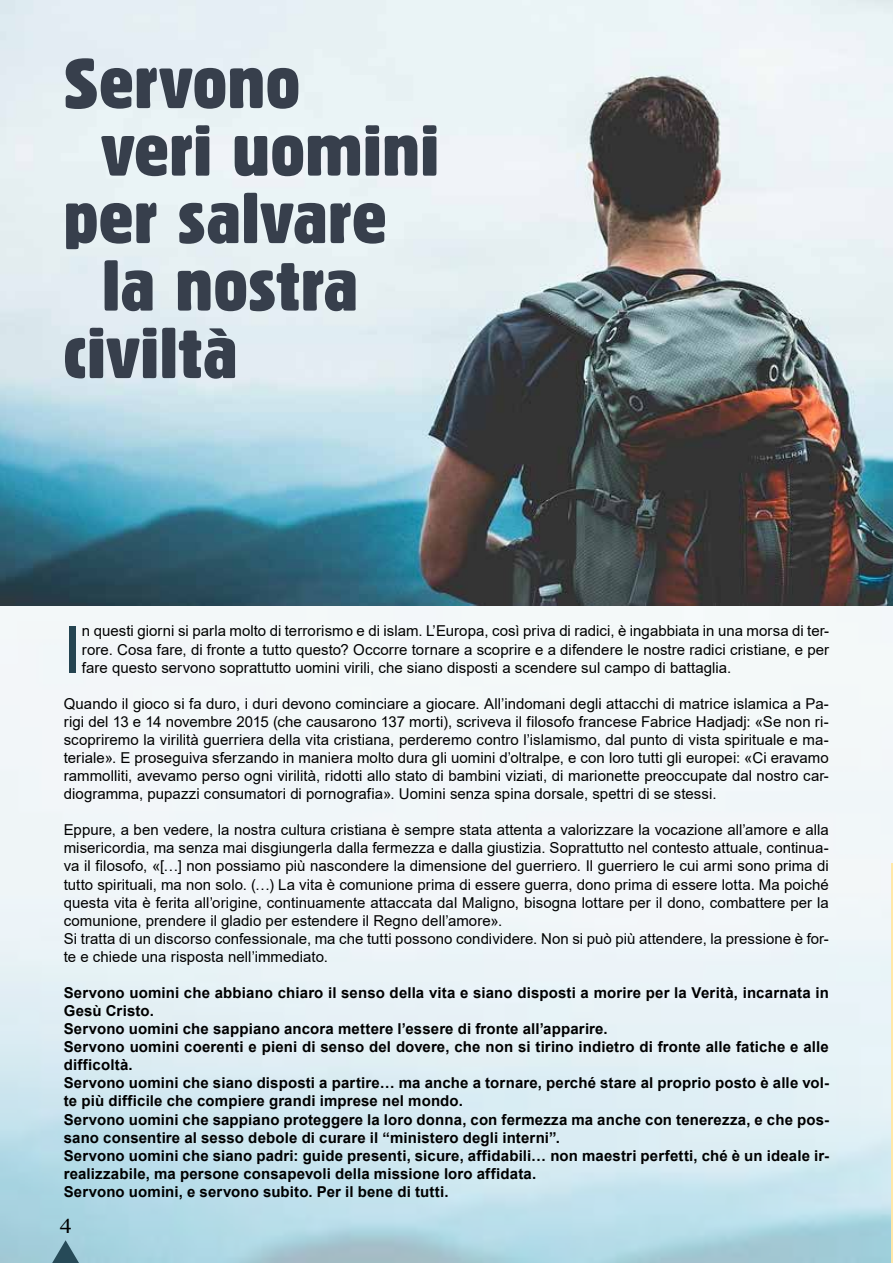
<style>
.page{position:relative;width:893px;height:1263px;background:#fff}
.page>*{position:absolute;margin:0;border:0;box-sizing:border-box;transform-origin:0 0}
.t1{font:69px "Gothic 821 Condensed BT";letter-spacing:-.01em;color:#373f4c;scale:1.25 1}
.t2{font:65.55px "Arial";color:#244451}
.t3{font:20.7px "Times New Roman";color:#000;scale:1.16 1}
.t4{font:15px/18px "Arial";letter-spacing:.005em;color:#000;text-align:justify}
.t5{font:700 15px/18.1px "Arial";letter-spacing:.01em;color:#000}
</style>
<div class="page">
<img style="left:0;top:0;width:893px;height:1263px">
<svg style="left:52px;top:1240px;width:27px;height:23px"></svg>
<hr style="left:891px;top:864px;width:2px;height:399px;background:#ffe8a9">
<h1 class="t1" style="left:63px;top:42px;width:192px">Servono</h1>
<h1 class="t1" style="left:101px;top:109px;width:272px">veri uomini</h1>
<h1 class="t1" style="left:63px;top:177px;width:261px">per salvare</h1>
<h1 class="t1" style="left:101px;top:244px;width:207px">la nostra</h1>
<h1 class="t1" style="left:63px;top:312px;width:142px">civiltà</h1>
<h2 class="t2" style="left:64px;top:604px;width:20px">I</h2>
<p class="t4" style="left:82px;top:622px;width:749px">n questi giorni si parla molto di terrorismo e di islam. L’Europa, così priva di radici, è ingabbiata in una morsa di ter&shy;rore. Cosa fare, di fronte a tutto questo? Occorre tornare a scoprire e a difendere le nostre radici cristiane, e per fare questo servono soprattutto uomini virili, che siano disposti a scendere sul campo di battaglia.</p>
<p class="t4" style="left:64px;top:694px;width:767px">Quando il gioco si fa duro, i duri devono cominciare a giocare. All’indomani degli attacchi di matrice islamica a Pa&shy;rigi del 13 e 14 novembre 2015 (che causarono 137 morti), scriveva il filosofo francese Fabrice Hadjadj: «Se non ri&shy;scopriremo la virilità guerriera della vita cristiana, perderemo contro l’islamismo, dal punto di vista spirituale e ma&shy;teriale». E proseguiva sferzando in maniera molto dura gli uomini d’oltralpe, e con loro tutti gli europei: «Ci eravamo rammolliti, avevamo perso ogni virilità, ridotti allo stato di bambini viziati, di marionette preoccupate dal nostro car&shy;diogramma, pupazzi consumatori di pornografia». Uomini senza spina dorsale, spettri di se stessi.</p>
<p class="t4" style="left:64px;top:821px;width:767px;text-align:left">Eppure, a ben vedere, la nostra cultura cristiana è sempre stata attenta a valorizzare la vocazione all’amore e alla misericordia, ma senza mai disgiungerla dalla fermezza e dalla giustizia. Soprattutto nel contesto attuale, continua&shy;va il filosofo, «[…] non possiamo più nascondere la dimensione del guerriero. Il guerriero le cui armi sono prima di tutto spirituali, ma non solo. (…) La vita è comunione prima di essere guerra, dono prima di essere lotta. Ma poiché questa vita è ferita all’origine, continuamente attaccata dal Maligno, bisogna lottare per il dono, combattere per la comunione, prendere il gladio per estendere il Regno dell’amore».<br>Si tratta di un discorso confessionale, ma che tutti possono condividere. Non si può più attendere, la pressione è for&shy;te e chiede una risposta nell’immediato.</p>
<p class="t5" style="left:64px;top:984px;width:767px">Servono uomini che abbiano chiaro il senso della vita e siano disposti a morire per la Verità, incarnata in Gesù Cristo.<br>Servono uomini che sappiano ancora mettere l’essere di fronte all’apparire.<br>Servono uomini coerenti e pieni di senso del dovere, che non si tirino indietro di fronte alle fatiche e alle difficoltà.<br>Servono uomini che siano disposti a partire… ma anche a tornare, perché stare al proprio posto è alle vol&shy;te più difficile che compiere grandi imprese nel mondo.<br>Servono uomini che sappiano proteggere la loro donna, con fermezza ma anche con tenerezza, e che pos&shy;sano consentire al sesso debole di curare il “ministero degli interni”.<br>Servono uomini che siano padri: guide presenti, sicure, affidabili… non maestri perfetti, ché è un ideale ir&shy;realizzabile, ma persone consapevoli della missione loro affidata.<br>Servono uomini, e servono subito. Per il bene di tutti.</p>
<h3 class="t3" style="left:60px;top:1212px;width:12px">4</h3>
</div>
